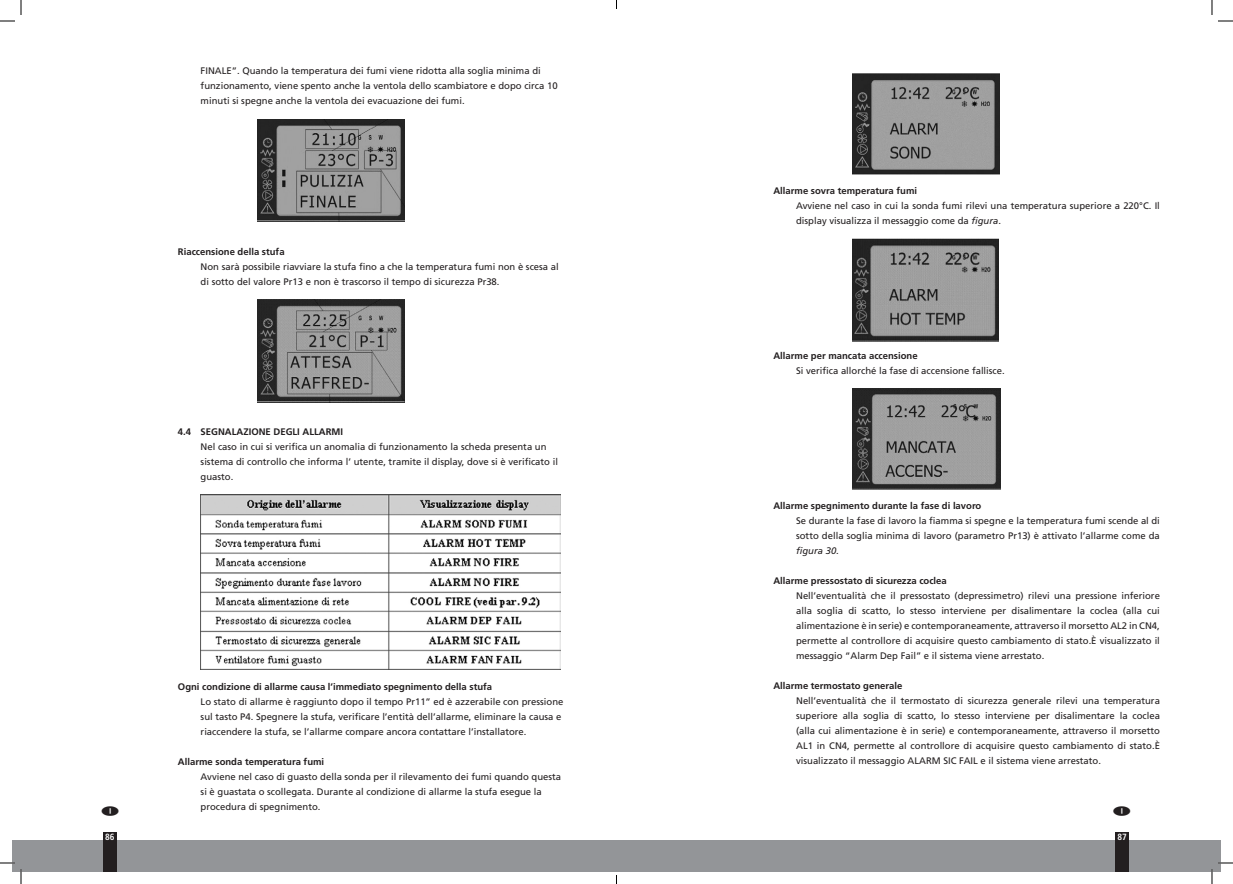
<style>
.page{position:relative;width:1233px;height:884px;background:#fff}
.page>*{position:absolute;margin:0;border:0;box-sizing:border-box;transform-origin:0 0}
.Subkop{font:9.5px/15px "Frutiger LT Std";color:#231f20}
.Subkop-2{font:700 9.5px "Frutiger LT Std";color:#231f20}
.t1{font:700 condensed 9px "Frutiger LT Std";color:#fff}
.s1{font-style:italic}
</style>
<div class="page">
<div style="left:12px;top:840px;width:604px;height:31px;background:#939598"></div>
<div style="left:103px;top:832px;width:13px;height:39px;background:#231f20"></div>
<div style="left:616px;top:840px;width:604px;height:31px;background:#939598"></div>
<div style="left:1115px;top:832px;width:13px;height:39px;background:#231f20"></div>
<img style="left:257px;top:119px;width:148px;height:102px">
<img style="left:257px;top:299px;width:148px;height:104px">
<img style="left:201px;top:494px;width:360px;height:175px">
<img style="left:853px;top:74px;width:146px;height:101px">
<img style="left:853px;top:239px;width:145px;height:102px">
<img style="left:853px;top:389px;width:147px;height:101px">
<svg style="left:1218px;top:20px;width:15px;height:2px"></svg>
<svg style="left:1218px;top:862px;width:15px;height:2px"></svg>
<svg style="left:0;top:0;width:22px;height:22px"></svg>
<svg style="left:0;top:862px;width:22px;height:22px"></svg>
<svg style="left:1211px;top:0;width:1px;height:15px"></svg>
<svg style="left:1211px;top:869px;width:1px;height:15px"></svg>
<p class="Subkop" style="left:201px;top:64px;width:358px">FINALE”. Quando la temperatura dei fumi viene ridotta alla soglia minima di funzionamento, viene spento anche la ventola dello scambiatore e dopo circa 10 minuti si spegne anche la ventola dei evacuazione dei fumi.</p>
<p class="Subkop-2" style="left:178px;top:246px;width:108px">Riaccensione della stufa</p>
<p class="Subkop" style="left:201px;top:259px;width:359px">Non sarà possibile riavviare la stufa fino a che la temperatura fumi non è scesa al di sotto del valore Pr13 e non è trascorso il tempo di sicurezza Pr38.</p>
<p class="Subkop-2" style="left:178px;top:426px;width:167px">4.4 SEGNALAZIONE DEGLI ALLARMI</p>
<p class="Subkop" style="left:201px;top:439px;width:359px">Nel caso in cui si verifica un anomalia di funzionamento la scheda presenta un sistema di controllo che informa l’ utente, tramite il display, dove si è verificato il guasto.</p>
<p class="Subkop-2" style="left:178px;top:681px;width:316px">Ogni condizione di allarme causa l’immediato spegnimento della stufa</p>
<p class="Subkop" style="left:201px;top:694px;width:364px">Lo stato di allarme è raggiunto dopo il tempo Pr11” ed è azzerabile con pressione sul tasto P4. Spegnere la stufa, verificare l’entità dell’allarme, eliminare la causa e riaccendere la stufa, se l’allarme compare ancora contattare l’installatore.</p>
<p class="Subkop-2" style="left:178px;top:756px;width:148px">Allarme sonda temperatura fumi</p>
<p class="Subkop" style="left:201px;top:769px;width:362px">Avviene nel caso di guasto della sonda per il rilevamento dei fumi quando questa si è guastata o scollegata. Durante al condizione di allarme la stufa esegue la procedura di spegnimento.</p>
<p class="Subkop-2" style="left:773px;top:185px;width:145px">Allarme sovra temperatura fumi</p>
<p class="Subkop" style="left:796px;top:198px;width:365px">Avviene nel caso in cui la sonda fumi rilevi una temperatura superiore a 220°C. Il display visualizza il messaggio come da <span class="s1">figura</span>.</p>
<p class="Subkop-2" style="left:773px;top:350px;width:146px">Allarme per mancata accensione</p>
<p class="Subkop" style="left:796px;top:363px;width:210px">Si verifica allorché la fase di accensione fallisce.</p>
<p class="Subkop-2" style="left:773px;top:500px;width:209px">Allarme spegnimento durante la fase di lavoro</p>
<p class="Subkop" style="left:796px;top:513px;width:365px;text-align:justify">Se durante la fase di lavoro la fiamma si spegne e la temperatura fumi scende al di sotto della soglia minima di lavoro (parametro Pr13) è attivato l’allarme come da <span class="s1">figura 30</span>.</p>
<p class="Subkop-2" style="left:773px;top:575px;width:175px">Allarme pressostato di sicurezza coclea</p>
<p class="Subkop" style="left:796px;top:588px;width:365px;text-align:justify">Nell’eventualità che il pressostato (depressimetro) rilevi una pressione inferiore alla soglia di scatto, lo stesso interviene per disalimentare la coclea (alla cui alimentazione è in serie) e contemporaneamente, attraverso il morsetto AL2 in CN4, permette al controllore di acquisire questo cambiamento di stato.È visualizzato il messaggio “Alarm Dep Fail” e il sistema viene arrestato.</p>
<p class="Subkop-2" style="left:773px;top:680px;width:130px">Allarme termostato generale</p>
<p class="Subkop" style="left:796px;top:693px;width:365px;text-align:justify">Nell’eventualità che il termostato di sicurezza generale rilevi una temperatura superiore alla soglia di scatto, lo stesso interviene per disalimentare la coclea (alla cui alimentazione è in serie) e contemporaneamente, attraverso il morsetto AL1 in CN4, permette al controllore di acquisire questo cambiamento di stato.È visualizzato il messaggio ALARM SIC FAIL e il sistema viene arrestato.</p>
<p class="t1" style="left:105px;top:832px;width:11px">86</p>
<p class="t1" style="left:1117px;top:832px;width:11px">87</p>
</div>
